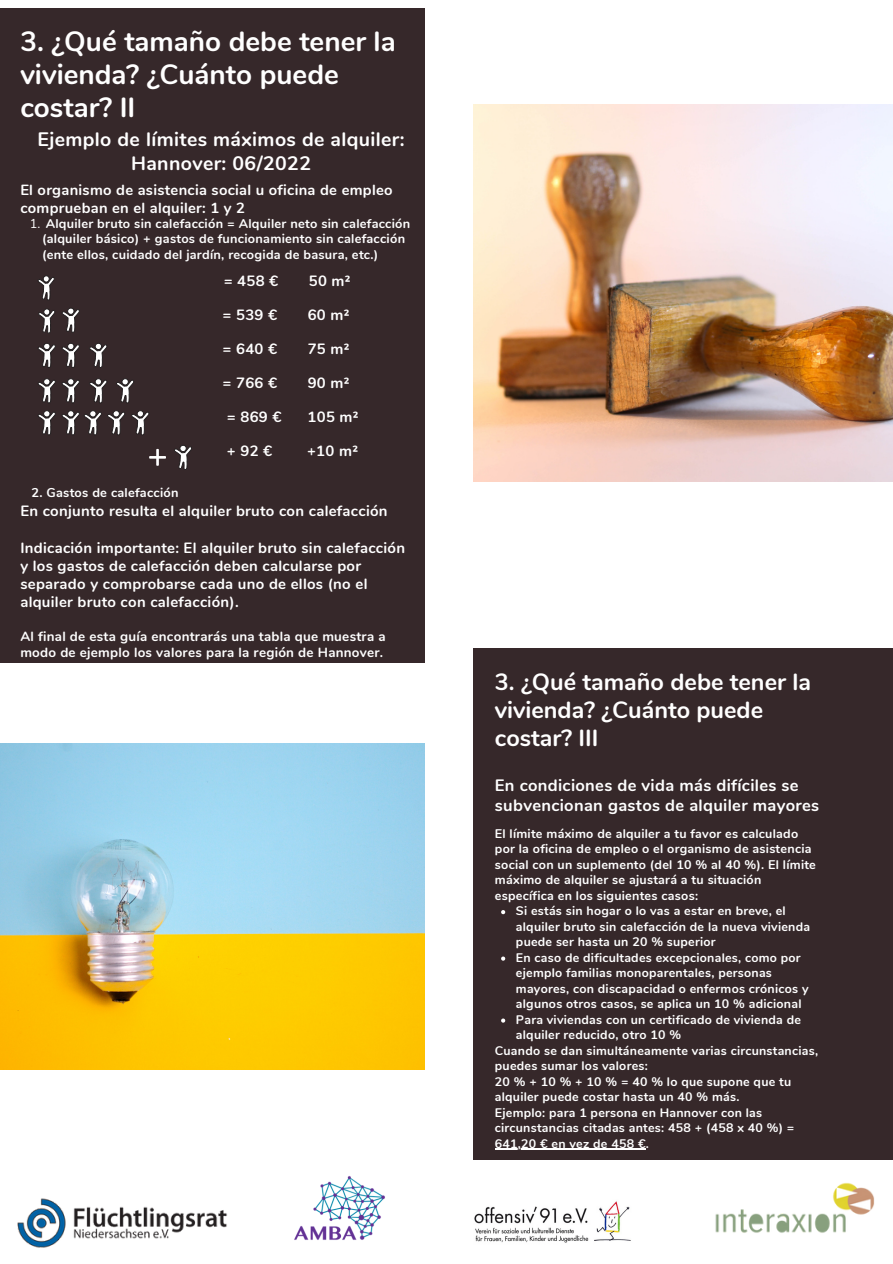
<style>
.page{position:relative;width:893px;height:1264px;background:#fff}
.page>*{position:absolute;margin:0;border:0;box-sizing:border-box;transform-origin:0 0}
.t1{font:700 42.9px/50.6px "Nunito";color:#fff}
.t2{font:700 27.75px/33px "Nunito";color:#fff}
.t3{font:700 23.4px/27.9px "Nunito";color:#fff}
.t4{font:300 21px "Montserrat";letter-spacing:.02em;color:#fff}
.t5{font:700 19.5px/23.5px "Nunito";letter-spacing:.02em;color:#fff;text-align:center}
.t6{font:700 16.5px/20.2px "Nunito";letter-spacing:.02em;color:#fff}
.t7{font:700 14.85px/18px "Nunito";letter-spacing:.02em;color:#fff}
.t8{font:700 14.7px/18px "Nunito";letter-spacing:.02em;color:#fff}
.t9{font:700 13.35px/15.9px "Nunito";letter-spacing:.02em;color:#fff}
.t10{font:700 12.75px/15.9px "Nunito";letter-spacing:.02em;color:#fff}
.t11{font:700 12.45px/15.5px "Nunito";letter-spacing:.02em;color:#fff}
.s1{font-weight:400}
</style>
<div class="page">
<div style="left:0;top:16px;width:424px;height:639px;background:#36282a"></div>
<div style="left:0;top:643px;width:424px;height:20px;background:#36282a"></div>
<div style="left:0;top:8px;width:424px;height:20px;background:#36282a"></div>
<img style="left:0;top:743px;width:425px;height:326px">
<div style="left:473px;top:594px;width:419px;height:559px;background:#36282a"></div>
<div style="left:473px;top:1142px;width:419px;height:17px;background:#36282a"></div>
<div style="left:473px;top:82px;width:419px;height:559px;background:#fff"></div>
<div style="left:473px;top:630px;width:419px;height:17px;background:#fff"></div>
<img style="left:473px;top:104px;width:419px;height:378px">
<div style="left:43px;top:275px;width:6px;height:7px;border:1px solid #231f20;border-radius:50%"></div>
<svg style="left:38px;top:277px;width:16px;height:23px"></svg>
<svg style="left:501px;top:910px;width:4px;height:4px"></svg>
<svg style="left:501px;top:956px;width:4px;height:4px"></svg>
<svg style="left:501px;top:1018px;width:4px;height:4px"></svg>
<hr style="left:495px;top:1148px;width:150px;height:1px;background:#fff">
<div style="left:44px;top:308px;width:6px;height:7px;background:#322627;border-radius:50%"></div>
<div style="left:43px;top:308px;width:7px;height:7px;border:1px solid #231f20;border-radius:50%"></div>
<svg style="left:39px;top:310px;width:16px;height:23px"></svg>
<div style="left:67px;top:308px;width:7px;height:6px;border:1px solid #231f20;border-radius:50%"></div>
<svg style="left:62px;top:309px;width:17px;height:23px"></svg>
<div style="left:43px;top:343px;width:7px;height:7px;border:1px solid #231f20;border-radius:50%"></div>
<svg style="left:38px;top:344px;width:17px;height:24px"></svg>
<div style="left:67px;top:343px;width:7px;height:7px;border:1px solid #231f20;border-radius:50%"></div>
<svg style="left:62px;top:344px;width:17px;height:24px"></svg>
<div style="left:95px;top:343px;width:7px;height:7px;border:1px solid #231f20;border-radius:50%"></div>
<svg style="left:90px;top:344px;width:17px;height:24px"></svg>
<div style="left:67px;top:378px;width:7px;height:7px;border:1px solid #231f20;border-radius:50%"></div>
<svg style="left:62px;top:379px;width:17px;height:24px"></svg>
<div style="left:43px;top:378px;width:7px;height:7px;border:1px solid #231f20;border-radius:50%"></div>
<svg style="left:38px;top:379px;width:17px;height:24px"></svg>
<div style="left:121px;top:378px;width:8px;height:7px;border:1px solid #231f20;border-radius:50%"></div>
<svg style="left:116px;top:379px;width:17px;height:24px"></svg>
<div style="left:95px;top:378px;width:7px;height:7px;border:1px solid #231f20;border-radius:50%"></div>
<svg style="left:90px;top:379px;width:17px;height:24px"></svg>
<div style="left:43px;top:410px;width:7px;height:7px;border:1px solid #231f20;border-radius:50%"></div>
<svg style="left:38px;top:411px;width:17px;height:24px"></svg>
<div style="left:67px;top:410px;width:7px;height:7px;border:1px solid #231f20;border-radius:50%"></div>
<div style="left:89px;top:410px;width:7px;height:7px;border:1px solid #231f20;border-radius:50%"></div>
<div style="left:113px;top:410px;width:6px;height:7px;background:#2f2526;border-radius:50%"></div>
<div style="left:113px;top:410px;width:7px;height:7px;border:1px solid #231f20;border-radius:50%"></div>
<svg style="left:62px;top:411px;width:63px;height:24px"></svg>
<div style="left:137px;top:410px;width:7px;height:7px;border:1px solid #231f20;border-radius:50%"></div>
<svg style="left:132px;top:411px;width:17px;height:24px"></svg>
<div style="left:180px;top:445px;width:6px;height:7px;background:#2a2627;border-radius:50%"></div>
<div style="left:179px;top:445px;width:7px;height:7px;border:1px solid #231f20;border-radius:50%"></div>
<svg style="left:174px;top:446px;width:18px;height:24px"></svg>
<svg style="left:149px;top:449px;width:17px;height:17px"></svg>
<img style="left:294px;top:1176px;width:91px;height:64px">
<img style="left:18px;top:1198px;width:209px;height:50px">
<img style="left:715px;top:1182px;width:159px;height:51px">
<img style="left:474px;top:1201px;width:157px;height:42px">
<h2 class="t2" style="left:20px;top:25px;width:377px">3. ¿Qué tamaño debe tener la vivienda? ¿Cuánto puede costar? II</h2>
<h3 class="t5" style="left:38px;top:128px;width:368px">Ejemplo de límites máximos de alquiler:<br>Hannover: 06/2022</h3>
<p class="t8" style="left:20px;top:181px;width:374px">El organismo de asistencia social u oficina de empleo comprueban en el alquiler: 1 y 2</p>
<p class="t10" style="left:42px;top:215px;width:370px;text-indent:-12px"><span class="s1">1.</span> Alquiler bruto sin calefacción = Alquiler neto sin calefacción (alquiler básico) + gastos de funcionamiento sin calefacción (ente ellos, cuidado del jardín, recogida de basura, etc.)</p>
<p class="t7" style="left:224px;top:272px;width:56px">= 458 €</p>
<p class="t7" style="left:309px;top:272px;width:43px">50 m²</p>
<p class="t7" style="left:222px;top:306px;width:56px">= 539 €</p>
<p class="t7" style="left:307px;top:306px;width:43px">60 m²</p>
<p class="t7" style="left:222px;top:340px;width:56px">= 640 €</p>
<p class="t7" style="left:307px;top:340px;width:43px">75 m²</p>
<p class="t7" style="left:222px;top:374px;width:56px">= 766 €</p>
<p class="t7" style="left:307px;top:374px;width:43px">90 m²</p>
<p class="t7" style="left:227px;top:408px;width:56px">= 869 €</p>
<p class="t7" style="left:307px;top:408px;width:52px">105 m²</p>
<p class="t7" style="left:227px;top:442px;width:47px">+92€</p>
<p class="t7" style="left:307px;top:442px;width:52px">+10 m²</p>
<p class="t10" style="left:31px;top:485px;width:149px">2. Gastos de calefacción</p>
<p class="t7" style="left:20px;top:502px;width:369px">En conjunto resulta el alquiler bruto con calefacción</p>
<p class="t7" style="left:20px;top:538px;width:386px">Indicación importante: El alquiler bruto sin calefacción y los gastos de calefacción deben calcularse por separado y comprobarse cada uno de ellos (no el alquiler bruto con calefacción).</p>
<p class="t9" style="left:20px;top:628px;width:367px">Al final de esta guía encontrarás una tabla que muestra a modo de ejemplo los valores para la región de Hannover.</p>
<h3 class="t3" style="left:495px;top:668px;width:317px">3. ¿Qué tamaño debe tener la vivienda? ¿Cuánto puede costar? III</h3>
<h1 class="t1" style="left:489px;top:706px;width:313px">Wo findest du eine Wohnung?</h1>
<h3 class="t6" style="left:495px;top:775px;width:326px">En condiciones de vida más difíciles se subvencionan gastos de alquiler mayores</h3>
<p class="t11" style="left:495px;top:826px;width:322px">El límite máximo de alquiler a tu favor es calculado por la oficina de empleo o el organismo de asistencia social con un suplemento (del 10 % al 40 %). El límite máximo de alquiler se ajustará a tu situación específica en los siguientes casos:</p>
<h3 class="t4" style="left:489px;top:898px;width:298px">wfmqäopwmfowmfoqwmü</h3>
<p class="t11" style="left:516px;top:903px;width:295px">Si estás sin hogar o lo vas a estar en breve, el alquiler bruto sin calefacción de la nueva vivienda puede ser hasta un 20 % superior<br>En caso de dificultades excepcionales, como por ejemplo familias monoparentales, personas mayores, con discapacidad o enfermos crónicos y algunos otros casos, se aplica un 10 % adicional Para viviendas con un certificado de vivienda de alquiler reducido, otro 10 %</p>
<p class="t11" style="left:495px;top:1042px;width:325px">Cuando se dan simultáneamente varias circunstancias, puedes sumar los valores:<br>20 % + 10 % + 10 % = 40 % lo que supone que tu alquiler puede costar hasta un 40 % más.<br>Ejemplo: para 1 persona en Hannover con las circunstancias citadas antes: 458 + (458 x 40 %) = 641,20 € en vez de 458 €.</p>
</div>
